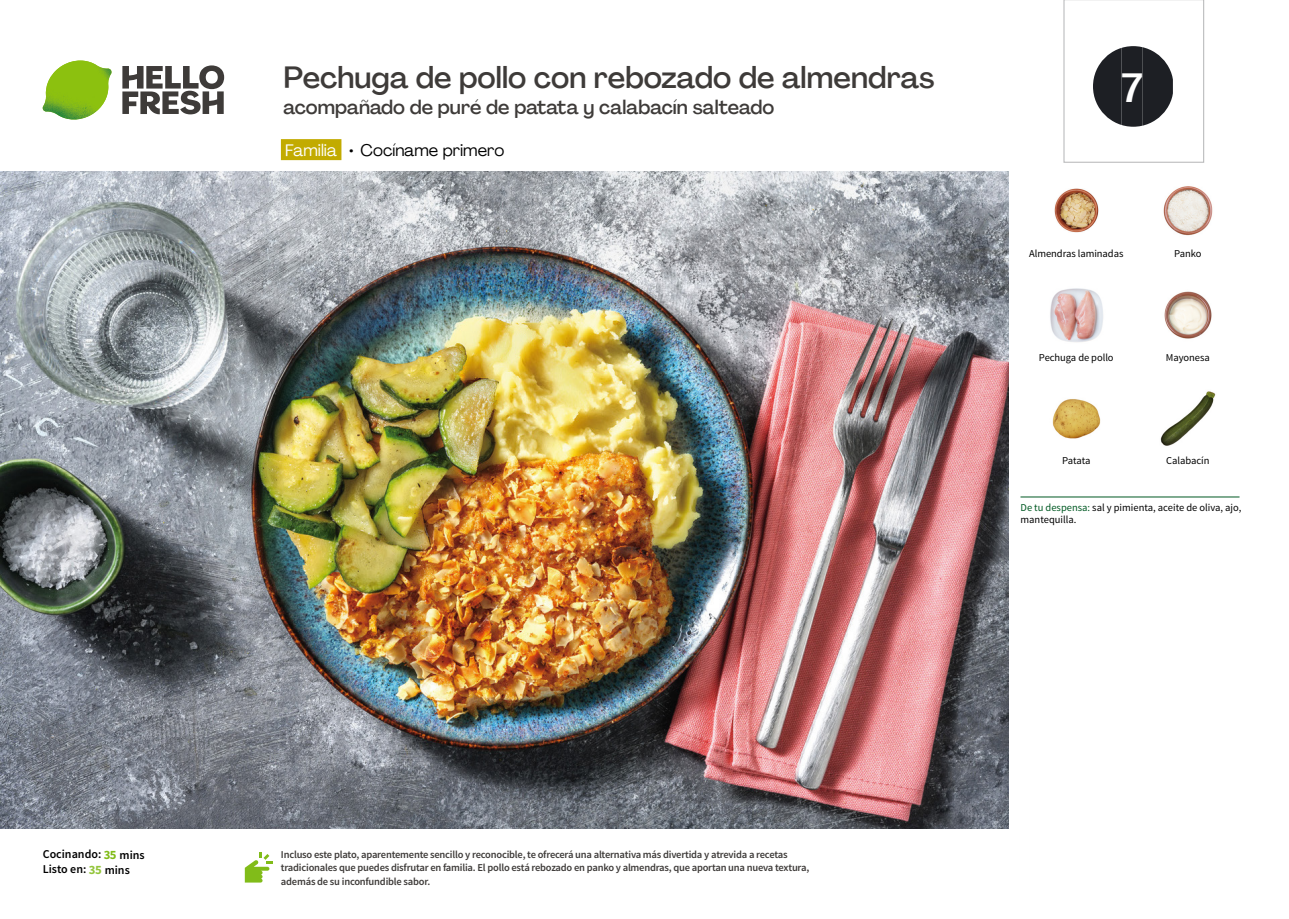
<style>
.page{position:relative;width:1289px;height:919px;background:#fff}
.page>*{position:absolute;margin:0;border:0;box-sizing:border-box;transform-origin:0 0}
.t1{font:500 40.5px "Agrandir";color:#fff}
.t2{font:500 30px "Agrandir";color:#3e3b39}
.t3{font:500 19.5px "Agrandir";color:#3e3b39}
.t4{font:16.5px "Agrandir";color:#000}
.t5{font:600 12px/15px "Source Sans Pro";color:#000}
.t6{font:600 10.5px/13.5px "Source Sans Pro";letter-spacing:-.02em;color:#3e3b39}
.t7{font:10.5px/12px "Source Sans Pro";letter-spacing:-.005em;color:#000}
.s1{color:#fff}
.s2{color:#005923}
.s3{font-weight:700;font-size:12.75px;color:#81bc19}
.s4{font-weight:700;font-size:12.75px;color:#93c53b}
</style>
<div class="page">
<svg style="left:122px;top:65px;width:102px;height:49px"></svg>
<svg style="left:58px;top:60px;width:54px;height:60px"></svg>
<img style="left:56px;top:61px;width:55px;height:54px">
<img style="left:43px;top:61px;width:37px;height:53px">
<div style="left:281px;top:139px;width:60px;height:21px;background:#c2ab00"></div>
<img style="left:0;top:172px;width:1008px;height:656px">
<hr style="left:1020px;top:496px;width:219px;height:1px;background:#005923">
<svg style="left:245px;top:852px;width:28px;height:30px"></svg>
<img style="left:1054px;top:188px;width:45px;height:45px">
<img style="left:1163px;top:186px;width:50px;height:50px">
<img style="left:1164px;top:291px;width:48px;height:48px">
<img style="left:1050px;top:288px;width:53px;height:54px">
<img style="left:1160px;top:391px;width:56px;height:55px">
<img style="left:1052px;top:399px;width:49px;height:40px">
<svg style="left:1063px;top:0;width:141px;height:163px"></svg>
<h2 class="t2" style="left:283px;top:59px;width:652px">Pechuga de pollo con rebozado de almendras</h2>
<h3 class="t3" style="left:283px;top:95px;width:492px">acompañado de puré de patata y calabacín salteado</h3>
<h3 class="t4" style="left:285px;top:140px;width:220px"><span class="s1">Familia</span> • Cocíname primero</h3>
<h1 class="t1" style="left:1121px;top:63px;width:23px">7</h1>
<p class="t7" style="left:1029px;top:247px;width:96px">Almendras laminadas</p>
<p class="t7" style="left:1174px;top:247px;width:29px">Panko</p>
<p class="t7" style="left:1038px;top:352px;width:76px">Pechuga de pollo</p>
<p class="t7" style="left:1165px;top:352px;width:45px">Mayonesa</p>
<p class="t7" style="left:1062px;top:454px;width:30px">Patata</p>
<p class="t7" style="left:1166px;top:454px;width:45px">Calabacín</p>
<p class="t7" style="left:1020px;top:501px;width:222px"><span class="s2">De tu despensa:</span> sal y pimienta, aceite de oliva, ajo, mantequilla.</p>
<p class="t5" style="left:43px;top:847px;width:103px">Cocinando: <span class="s3">35</span> mins<br>Listo en: <span class="s4">35</span> mins</p>
<p class="t6" style="left:281px;top:847px;width:530px">Incluso este plato, aparentemente sencillo y reconocible, te ofrecerá una alternativa más divertida y atrevida a recetas tradicionales que puedes disfrutar en familia. El pollo está rebozado en panko y almendras, que aportan una nueva textura, además de su inconfundible sabor.</p>
</div>
